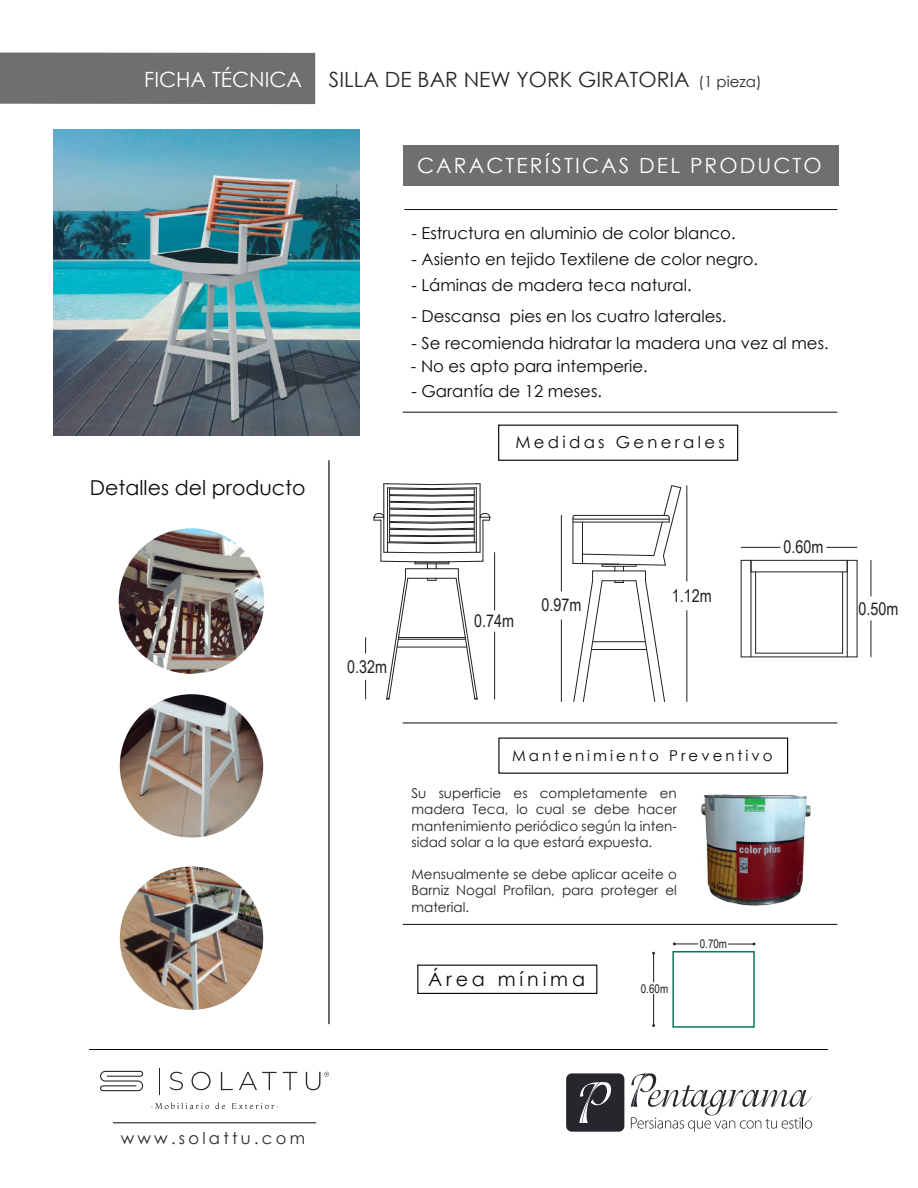
<style>
.page{position:relative;width:918px;height:1188px;background:#fff}
.page>*{position:absolute;margin:0;border:0;box-sizing:border-box;transform-origin:0 0}
.t1{font:21px "Century Gothic";color:#28262c}
.t2{font:21px "Century Gothic";letter-spacing:.1em;color:#fff}
.t3{font:21px "Century Gothic";color:#fff}
.t4{font:20.55px "Century Gothic";color:#0c090d}
.t5{font:19.05px "Century Gothic";letter-spacing:.2em;color:#0c090d}
.t6{font:17.55px "Arial Narrow";color:#231f20}
.t7{font:16.5px "Century Gothic";color:#0c090d}
.t8{font:16.5px "Century Gothic";letter-spacing:.2em;color:#0c090d}
.t9{font:16.35px "Century Gothic";letter-spacing:.2em;color:#28262c}
.t10{font:15px "Century Gothic";letter-spacing:.2em;color:#0c090d}
.t11{font:13.5px/16.2px "Century Gothic";color:#231f20;text-align:justify}
.t12{font:12px "Arial Narrow";color:#231f20}
.s1{font-size:15px}
</style>
<div class="page">
<div style="left:417px;top:965px;width:180px;height:29px;border:1px solid #000"></div>
<svg style="left:652px;top:952px;width:3px;height:30px"></svg>
<hr style="left:653px;top:994px;width:1px;height:32px;background:#231f20">
<div style="left:672px;top:951px;width:83px;height:77px;border:2px solid #087757"></div>
<svg style="left:673px;top:943px;width:25px;height:2px"></svg>
<svg style="left:728px;top:943px;width:27px;height:2px"></svg>
<div style="left:0;top:53px;width:315px;height:51px;background:#6e7070"></div>
<div style="left:403px;top:145px;width:436px;height:40px;background:#6e7070"></div>
<hr style="left:404px;top:209px;width:434px;height:1px;background:#0c090d">
<hr style="left:403px;top:412px;width:435px;height:1px;background:#0c090d">
<hr style="left:403px;top:924px;width:435px;height:1px;background:#0c090d">
<hr style="left:328px;top:460px;width:2px;height:564px;background:#000">
<hr style="left:89px;top:1049px;width:739px;height:1px;background:#0c090d">
<img style="left:120px;top:694px;width:143px;height:144px;border-radius:72px">
<img style="left:120px;top:867px;width:143px;height:143px;border-radius:72px">
<img style="left:119px;top:528px;width:145px;height:146px;border-radius:73px">
<img style="left:53px;top:129px;width:307px;height:307px">
<hr style="left:741px;top:560px;width:1px;height:97px;background:#231f20">
<hr style="left:857px;top:560px;width:1px;height:97px;background:#231f20">
<hr style="left:751px;top:560px;width:1px;height:97px;background:#231f20">
<hr style="left:847px;top:560px;width:1px;height:97px;background:#231f20">
<hr style="left:751px;top:560px;width:96px;height:1px;background:#231f20">
<hr style="left:842px;top:572px;width:1px;height:81px;background:#231f20">
<hr style="left:751px;top:572px;width:96px;height:1px;background:#231f20">
<hr style="left:741px;top:657px;width:116px;height:1px;background:#231f20">
<hr style="left:756px;top:653px;width:87px;height:1px;background:#231f20">
<hr style="left:755px;top:572px;width:1px;height:81px;background:#231f20">
<svg style="left:741px;top:560px;width:11px;height:12px"></svg>
<svg style="left:847px;top:560px;width:10px;height:12px"></svg>
<hr style="left:741px;top:547px;width:39px;height:1px;background:#231f20">
<hr style="left:827px;top:547px;width:30px;height:1px;background:#231f20">
<hr style="left:871px;top:560px;width:1px;height:36px;background:#231f20">
<hr style="left:871px;top:621px;width:1px;height:36px;background:#231f20">
<div style="left:592px;top:571px;width:54px;height:10px;border:1px solid #231f20"></div>
<svg style="left:573px;top:580px;width:30px;height:122px"></svg>
<svg style="left:636px;top:580px;width:29px;height:122px"></svg>
<hr style="left:591px;top:649px;width:56px;height:1px;background:#231f20">
<hr style="left:593px;top:641px;width:53px;height:1px;background:#231f20">
<svg style="left:614px;top:581px;width:10px;height:2px"></svg>
<svg style="left:573px;top:485px;width:108px;height:86px"></svg>
<hr style="left:687px;top:486px;width:1px;height:95px;background:#231f20">
<hr style="left:687px;top:611px;width:1px;height:91px;background:#231f20">
<hr style="left:561px;top:515px;width:1px;height:76px;background:#231f20">
<hr style="left:561px;top:620px;width:1px;height:82px;background:#231f20">
<hr style="left:494px;top:553px;width:1px;height:57px;background:#231f20">
<hr style="left:494px;top:632px;width:1px;height:67px;background:#231f20">
<hr style="left:381px;top:520px;width:1px;height:41px;background:#231f20">
<hr style="left:483px;top:520px;width:1px;height:41px;background:#231f20">
<hr style="left:384px;top:484px;width:1px;height:68px;background:#231f20">
<hr style="left:480px;top:484px;width:1px;height:68px;background:#231f20">
<hr style="left:387px;top:488px;width:1px;height:65px;background:#231f20">
<hr style="left:476px;top:488px;width:1px;height:65px;background:#231f20">
<svg style="left:383px;top:552px;width:97px;height:1px"></svg>
<svg style="left:374px;top:483px;width:117px;height:60px"></svg>
<hr style="left:408px;top:578px;width:48px;height:1px;background:#231f20">
<hr style="left:397px;top:647px;width:70px;height:1px;background:#231f20">
<hr style="left:398px;top:639px;width:68px;height:1px;background:#231f20">
<hr style="left:399px;top:637px;width:66px;height:1px;background:#231f20">
<svg style="left:386px;top:578px;width:22px;height:122px"></svg>
<svg style="left:456px;top:578px;width:22px;height:122px"></svg>
<svg style="left:427px;top:578px;width:10px;height:3px"></svg>
<svg style="left:381px;top:561px;width:102px;height:8px"></svg>
<svg style="left:365px;top:680px;width:1px;height:19px"></svg>
<svg style="left:365px;top:638px;width:1px;height:15px"></svg>
<div style="left:498px;top:425px;width:240px;height:36px;border:1px solid #000"></div>
<hr style="left:403px;top:723px;width:435px;height:1px;background:#0c090d">
<img style="left:701px;top:794px;width:110px;height:112px">
<svg style="left:566px;top:1073px;width:58px;height:59px"></svg>
<svg style="left:631px;top:1073px;width:181px;height:59px"></svg>
<svg style="left:215px;top:1103px;width:10px;height:6px"></svg>
<svg style="left:232px;top:1103px;width:46px;height:6px"></svg>
<svg style="left:151px;top:1103px;width:58px;height:6px"></svg>
<svg style="left:170px;top:1072px;width:13px;height:18px"></svg>
<svg style="left:192px;top:1072px;width:19px;height:18px"></svg>
<svg style="left:221px;top:1072px;width:12px;height:18px"></svg>
<svg style="left:239px;top:1072px;width:38px;height:18px"></svg>
<svg style="left:283px;top:1072px;width:14px;height:18px"></svg>
<svg style="left:306px;top:1072px;width:23px;height:18px"></svg>
<svg style="left:100px;top:1071px;width:43px;height:20px"></svg>
<svg style="left:159px;top:1068px;width:1px;height:26px"></svg>
<hr style="left:113px;top:1123px;width:203px;height:1px;background:#0c090d">
<p class="t3" style="left:144px;top:64px;width:159px">FICHA TÉCNICA</p>
<p class="t1" style="left:329px;top:64px;width:434px">SILLA DE BAR NEW YORK GIRATORIA <span class="s1">(1 pieza)</span></p>
<p class="t4" style="left:90px;top:473px;width:217px">Detalles del producto</p>
<p class="t2" style="left:417px;top:150px;width:406px">CARACTERÍSTICAS DEL PRODUCTO</p>
<p class="t7" style="left:412px;top:222px;width:326px">- Estructura en aluminio de color blanco.</p>
<p class="t7" style="left:412px;top:274px;width:282px">- Láminas de madera teca natural.</p>
<p class="t7" style="left:412px;top:304px;width:316px">- Descansa pies en los cuatro laterales.</p>
<p class="t7" style="left:412px;top:331px;width:419px">- Se recomienda hidratar la madera una vez al mes.</p>
<p class="t7" style="left:412px;top:380px;width:192px">- Garantía de 12 meses.</p>
<p class="t7" style="left:412px;top:248px;width:348px">- Asiento en tejido Textilene de color negro.</p>
<p class="t7" style="left:411px;top:355px;width:238px">- No es apto para intemperie.</p>
<p class="t8" style="left:515px;top:430px;width:211px">Medidas Generales</p>
<p class="t6" style="left:347px;top:654px;width:41px">0.32m</p>
<p class="t6" style="left:474px;top:608px;width:41px">0.74m</p>
<p class="t6" style="left:542px;top:591px;width:41px">0.97m</p>
<p class="t6" style="left:672px;top:583px;width:41px">1.12m</p>
<p class="t6" style="left:783px;top:534px;width:41px">0.60m</p>
<p class="t10" style="left:512px;top:745px;width:262px">Mantenimiento Preventivo</p>
<p class="t11" style="left:412px;top:785px;width:267px">Su superficie es completamente en madera Teca, lo cual se debe hacer mantenimiento periódico según la inten&shy;sidad solar a la que estará expuesta.</p>
<p class="t11" style="left:412px;top:866px;width:267px">Mensualmente se debe aplicar aceite o Barniz Nogal Profilan, para proteger el material.</p>
<p class="t5" style="left:428px;top:966px;width:158px">Área mínima</p>
<p class="t12" style="left:641px;top:980px;width:29px">0.60m</p>
<p class="t12" style="left:700px;top:935px;width:29px">0.70m</p>
<p class="t6" style="left:859px;top:596px;width:41px">0.50m</p>
<p class="t9" style="left:121px;top:1127px;width:186px">www.solattu.com</p>
</div>
